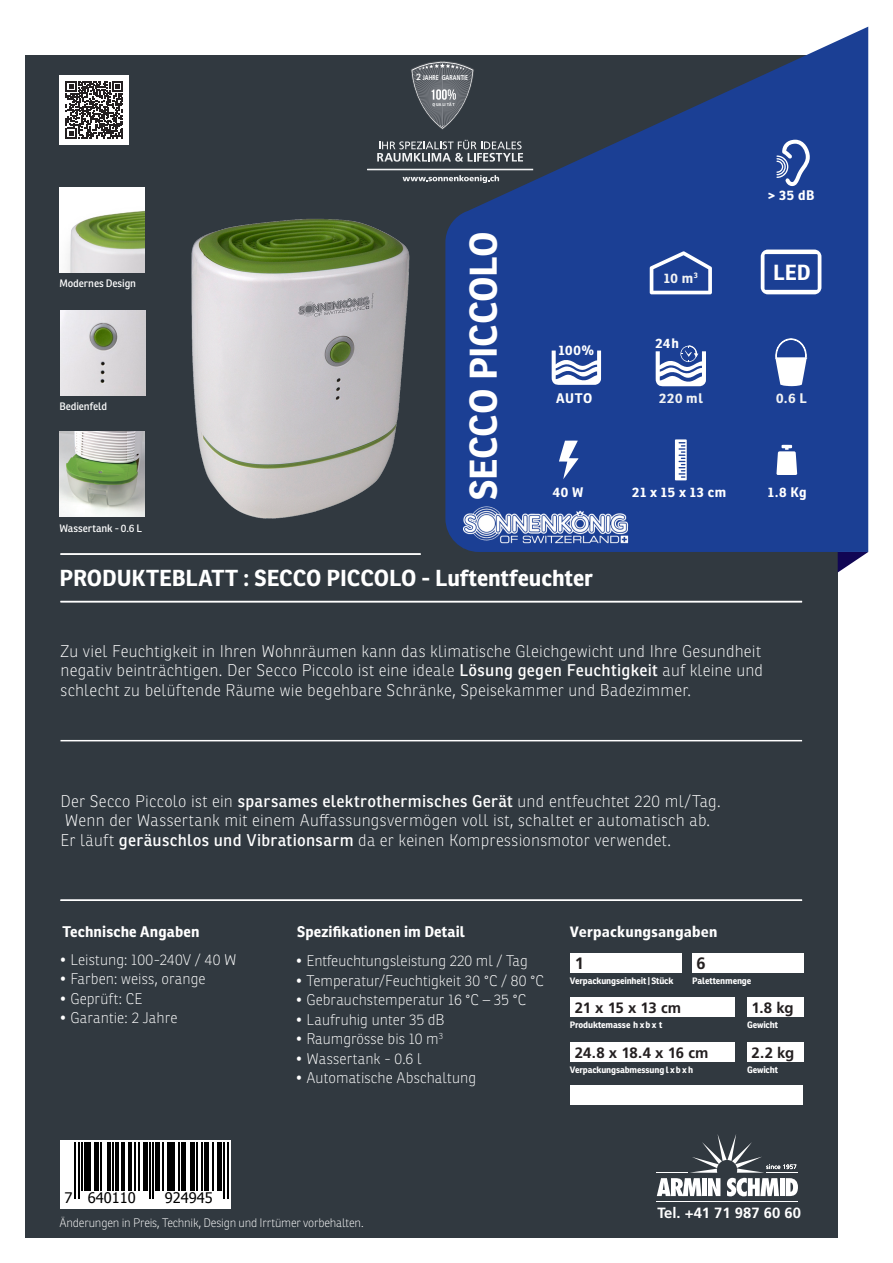
<style>
.page{position:relative;width:893px;height:1263px;background:#fff}
.page>*{position:absolute;margin:0;border:0;box-sizing:border-box;transform-origin:0 0}
.t1{font:700 37.5px "Ronnia";letter-spacing:-.005em;color:#fff}
.t2{font:700 22.5px "Ronnia";color:#fff}
.t3{font:700 21.3px "Ronnia";color:#fff}
.t4{font:100 16.5px/19.8px "Ronnia";letter-spacing:.01em;color:#fff}
.t5{font:700 16.5px "Frutiger LT Std";color:#231f20}
.t6{font:100 15px "Ronnia";color:#fff}
.t7{font:700 15px "Ronnia";letter-spacing:.01em;color:#fff}
.t8{font:700 15px "Frutiger LT Std";letter-spacing:-.015em;color:#231f20}
.t9{font:900 condensed 15px "Frutiger LT Std";letter-spacing:.015em;color:#fff}
.t10{font:700 14.85px "Frutiger LT Std";color:#fff}
.t11{font:14.55px "Tahoma";color:#000}
.t12{font:700 13.5px "Ronnia";letter-spacing:.04em;color:#fff}
.t13{font:700 13.5px "Ronnia";letter-spacing:.04em;color:#f2f3f4}
.t14{font:700 13.35px "Ronnia";color:#fff}
.t15{font:100 12px "Ronnia";letter-spacing:-.02em;color:#fff}
.t16{font:10.5px "Ronnia";letter-spacing:-.005em;color:#fff}
.t17{font:700 9px "Ronnia";letter-spacing:-.015em;color:#fff}
.t18{font:500 8.85px "Futura BT";color:#fff}
.t19{font:700 7.05px "Frutiger LT Std";color:#fff;scale:.75 1}
.t20{font:700 4.05px "Ronnia";letter-spacing:.15em;color:#f2f3f4}
.s1{font-weight:400}
</style>
<div class="page">
<div style="left:26px;top:55px;width:812px;height:1182px;background:#313940"></div>
<svg style="left:838px;top:552px;width:30px;height:20px"></svg>
<hr style="left:60px;top:899px;width:742px;height:2px;background:#fff">
<hr style="left:60px;top:740px;width:742px;height:1px;background:#fff">
<hr style="left:60px;top:601px;width:742px;height:1px;background:#fff">
<hr style="left:60px;top:553px;width:361px;height:2px;background:#fff">
<svg style="left:445px;top:27px;width:423px;height:525px;fill:#1b3f94"></svg>
<svg style="left:377px;top:140px;width:146px;height:22px"></svg>
<svg style="left:403px;top:175px;width:96px;height:8px"></svg>
<div style="left:367px;top:169px;width:166px;height:1px;border:1px solid #f2f3f4"></div>
<svg style="left:411px;top:60px;width:63px;height:70px"></svg>
<img style="left:464px;top:507px;width:173px;height:41px">
<div style="left:60px;top:1140px;width:171px;height:68px;background:#fff"></div>
<hr style="left:75px;top:1142px;width:1px;height:57px;background:#000">
<hr style="left:78px;top:1142px;width:1px;height:57px;background:#000">
<hr style="left:81px;top:1142px;width:2px;height:49px;background:#000">
<div style="left:84px;top:1142px;width:7px;height:49px;background:#000"></div>
<div style="left:94px;top:1142px;width:5px;height:49px;background:#000"></div>
<hr style="left:100px;top:1142px;width:2px;height:49px;background:#000">
<hr style="left:107px;top:1142px;width:3px;height:49px;background:#000">
<hr style="left:112px;top:1142px;width:1px;height:49px;background:#000">
<hr style="left:115px;top:1142px;width:3px;height:49px;background:#000">
<hr style="left:122px;top:1142px;width:3px;height:49px;background:#000">
<hr style="left:128px;top:1142px;width:3px;height:49px;background:#000">
<hr style="left:134px;top:1142px;width:2px;height:49px;background:#000">
<hr style="left:138px;top:1142px;width:1px;height:49px;background:#000">
<hr style="left:143px;top:1142px;width:4px;height:49px;background:#000">
<hr style="left:149px;top:1142px;width:2px;height:57px;background:#000">
<hr style="left:152px;top:1142px;width:2px;height:57px;background:#000">
<hr style="left:156px;top:1142px;width:4px;height:49px;background:#000">
<hr style="left:162px;top:1142px;width:2px;height:49px;background:#000">
<hr style="left:167px;top:1142px;width:3px;height:49px;background:#000">
<hr style="left:172px;top:1142px;width:3px;height:49px;background:#000">
<hr style="left:178px;top:1142px;width:2px;height:49px;background:#000">
<div style="left:181px;top:1142px;width:5px;height:49px;background:#000"></div>
<hr style="left:190px;top:1142px;width:4px;height:49px;background:#000">
<hr style="left:196px;top:1142px;width:2px;height:49px;background:#000">
<hr style="left:201px;top:1142px;width:2px;height:49px;background:#000">
<div style="left:204px;top:1142px;width:5px;height:49px;background:#000"></div>
<hr style="left:212px;top:1142px;width:2px;height:49px;background:#000">
<div style="left:217px;top:1142px;width:5px;height:49px;background:#000"></div>
<hr style="left:224px;top:1142px;width:1px;height:57px;background:#000">
<hr style="left:227px;top:1142px;width:1px;height:57px;background:#000">
<div style="left:60px;top:75px;width:69px;height:70px;background:#fff"></div>
<svg style="left:66px;top:81px;width:57px;height:57px"></svg>
<img style="left:191px;top:218px;width:219px;height:301px">
<img style="left:59px;top:187px;width:85px;height:85px">
<img style="left:60px;top:310px;width:85px;height:85px">
<img style="left:60px;top:432px;width:84px;height:85px">
<svg style="left:559px;top:440px;width:19px;height:39px"></svg>
<svg style="left:675px;top:439px;width:12px;height:41px"></svg>
<svg style="left:776px;top:445px;width:21px;height:30px"></svg>
<svg style="left:656px;top:345px;width:50px;height:41px;background:#889bc7"></svg>
<svg style="left:776px;top:140px;width:34px;height:46px;background:#5d76b3"></svg>
<svg style="left:761px;top:250px;width:60px;height:44px;background:#5872b0"></svg>
<svg style="left:552px;top:350px;width:49px;height:35px;background:#92a3cb"></svg>
<svg style="left:775px;top:339px;width:32px;height:47px;background:#99a9cf"></svg>
<svg style="left:650px;top:251px;width:62px;height:43px;background:#4e6aac"></svg>
<hr style="left:656px;top:1201px;width:142px;height:1px;background:#fff">
<hr style="left:656px;top:1172px;width:31px;height:1px;background:#fff">
<svg style="left:657px;top:1134px;width:141px;height:62px"></svg>
<div style="left:570px;top:1085px;width:233px;height:19px;background:#fff"></div>
<div style="left:570px;top:954px;width:112px;height:19px;background:#fff"></div>
<div style="left:692px;top:954px;width:112px;height:19px;background:#fff"></div>
<div style="left:570px;top:998px;width:165px;height:19px;background:#fff"></div>
<div style="left:570px;top:1043px;width:165px;height:19px;background:#fff"></div>
<div style="left:747px;top:998px;width:57px;height:19px;background:#fff"></div>
<div style="left:747px;top:1043px;width:57px;height:19px;background:#fff"></div>
<p class="t18" style="left:416px;top:71px;width:7px">2</p>
<p class="t19" style="left:423px;top:73px;width:62px">JAHRE GARANTIE</p>
<p class="t16" style="left:59px;top:276px;width:78px">Modernes Design</p>
<p class="t16" style="left:59px;top:400px;width:49px">Bedienfeld</p>
<p class="t16" style="left:59px;top:522px;width:84px">Wassertank - 0.6 L</p>
<p class="t20" style="left:432px;top:101px;width:24px">QUALITÄT</p>
<p class="t1" style="left:460px;top:500px;width:270px;rotate:-90deg">SECCO PICCOLO</p>
<p class="t12" style="left:558px;top:342px;width:37px">100%</p>
<p class="t12" style="left:556px;top:389px;width:37px">AUTO</p>
<p class="t13" style="left:664px;top:269px;width:36px">10 m<sup>3</sup></p>
<p class="t14" style="left:655px;top:335px;width:25px">24h</p>
<p class="t13" style="left:659px;top:389px;width:45px">220 ml</p>
<p class="t12" style="left:768px;top:187px;width:48px">&gt; 35 dB</p>
<p class="t3" style="left:773px;top:259px;width:39px">LED</p>
<p class="t13" style="left:776px;top:389px;width:32px">0.6 L</p>
<p class="t12" style="left:552px;top:484px;width:32px">40 W</p>
<p class="t12" style="left:632px;top:484px;width:95px">21 x 15 x 13 cm</p>
<p class="t12" style="left:768px;top:484px;width:40px">1.8 Kg</p>
<p class="t2" style="left:60px;top:563px;width:535px">PRODUKTEBLATT : SECCO PICCOLO - Luftentfeuchter</p>
<p class="t4" style="left:60px;top:641px;width:704px">Zu viel Feuchtigkeit in Ihren Wohnräumen kann das klimatische Gleichgewicht und Ihre Gesundheit negativ beinträchtigen. Der Secco Piccolo ist eine ideale <span class="s1">Lösung gegen Feuchtigkeit</span> auf kleine und schlecht zu belüftende Räume wie begehbare Schränke, Speisekammer und Badezimmer.</p>
<p class="t4" style="left:60px;top:791px;width:662px">Der Secco Piccolo ist ein <span class="s1">sparsames elektrothermisches Gerät</span> und entfeuchtet 220 ml/Tag.</p>
<p class="t4" style="left:65px;top:811px;width:647px">Wenn der Wassertank mit einem Auffassungsvermögen voll ist, schaltet er automatisch ab.</p>
<p class="t4" style="left:60px;top:830px;width:612px">Er läuft <span class="s1">geräuschlos und Vibrationsarm</span> da er keinen Kompressionsmotor verwendet.</p>
<p class="t7" style="left:63px;top:922px;width:138px">Technische Angaben</p>
<p class="t7" style="left:297px;top:922px;width:169px">Spezifikationen im Detail</p>
<p class="t6" style="left:60px;top:951px;width:179px">• Leistung: 100-240V / 40 W</p>
<p class="t6" style="left:60px;top:970px;width:148px">• Farben: weiss, orange</p>
<p class="t6" style="left:60px;top:990px;width:84px">• Geprüft: CE</p>
<p class="t6" style="left:60px;top:1009px;width:119px">• Garantie: 2 Jahre</p>
<p class="t6" style="left:296px;top:952px;width:234px">• Entfeuchtungsleistung 220 ml / Tag</p>
<p class="t6" style="left:296px;top:971px;width:250px">• Temperatur/Feuchtigkeit 30 °C / 80 °C</p>
<p class="t6" style="left:296px;top:991px;width:232px">• Gebrauchstemperatur 16 °C – 35 °C</p>
<p class="t6" style="left:296px;top:1010px;width:150px">• Laufruhig unter 35 dB</p>
<p class="t6" style="left:296px;top:1030px;width:149px">• Raumgrösse bis 10 m<sup>3</sup></p>
<p class="t6" style="left:296px;top:1049px;width:128px">• Wassertank - 0.6 l</p>
<p class="t6" style="left:296px;top:1069px;width:182px">• Automatische Abschaltung</p>
<p class="t9" style="left:570px;top:922px;width:149px">Verpackungsangaben</p>
<p class="t5" style="left:575px;top:954px;width:11px">1</p>
<p class="t5" style="left:696px;top:954px;width:11px">6</p>
<p class="t17" style="left:692px;top:975px;width:61px">Palettenmenge</p>
<p class="t17" style="left:570px;top:1019px;width:94px">Produktemasse h x b x t</p>
<p class="t17" style="left:747px;top:1019px;width:32px">Gewicht</p>
<p class="t17" style="left:747px;top:1064px;width:32px">Gewicht</p>
<p class="t17" style="left:570px;top:975px;width:105px">Verpackungseinheit | Stück</p>
<p class="t8" style="left:751px;top:999px;width:44px">1.8 kg</p>
<p class="t8" style="left:751px;top:1044px;width:45px">2.2 kg</p>
<p class="t8" style="left:575px;top:999px;width:108px">21 x 15 x 13 cm</p>
<p class="t8" style="left:575px;top:1044px;width:135px">24.8 x 18.4 x 16 cm</p>
<p class="t17" style="left:570px;top:1064px;width:125px">Verpackungsabmessung l x b x h</p>
<p class="t11" style="left:65px;top:1188px;width:73px">7 640110</p>
<p class="t11" style="left:165px;top:1188px;width:49px">924945</p>
<p class="t15" style="left:59px;top:1215px;width:306px">Änderungen in Preis, Technik, Design und Irrtümer vorbehalten.</p>
<p class="t10" style="left:657px;top:1204px;width:145px">Tel. +41 71 987 60 60</p>
</div>
